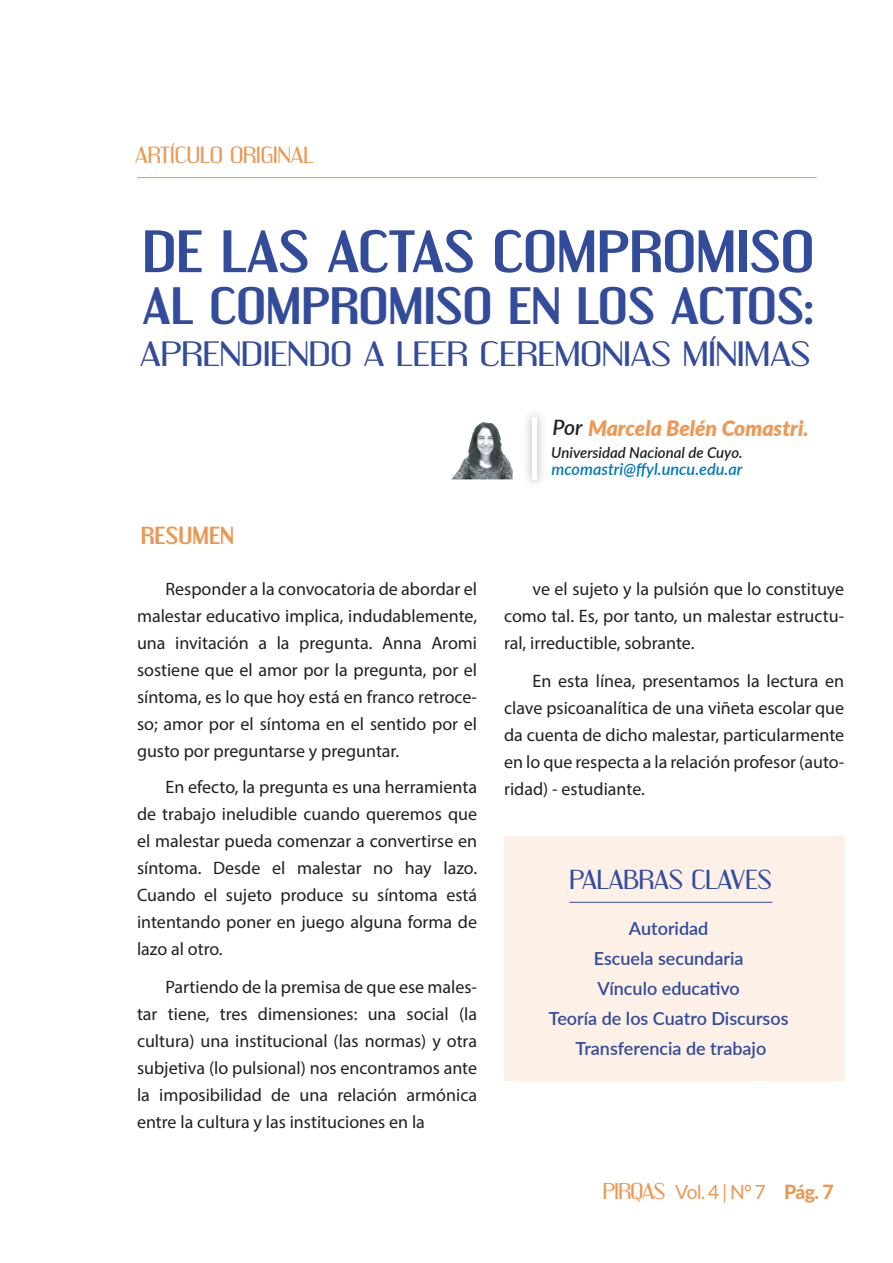
<style>
.page{position:relative;width:893px;height:1263px;background:#fff}
.page>*{position:absolute;margin:0;border:0;box-sizing:border-box;transform-origin:0 0}
.t1{font:700 50.85px "Engebrechtre Ex";color:#324b9b}
.t2{font:700 44.7px "Engebrechtre Ex";color:#324b9b}
.t3{font:30px "Engebrechtre Ex";color:#324b9b;scale:1.09 1}
.t4{font:23.4px "Engebrechtre Ex";color:#344ca0}
.t5{font:italic 900 21.15px "Lato";color:#e95}
.t6{font:700 21px "Engebrechtre Ex";color:#ec9854}
.t7{font:19.95px "Engebrechtre Ex";color:#ec9854}
.t8{font:19.5px "Lato";color:#ec9854}
.t9{font:18px/27px "Myriad Pro";color:#231f20;text-align:justify}
.t10{font:600 18px/30px "Lato";color:#324b9b;text-align:center}
.t11{font:italic 600 16.35px "Lato";color:#0079ba}
.t12{font:italic 600 15px "Lato";color:#231f20}
.s1{font-weight:600;color:#231f20}
.s2{font-family:"Engebrechtre Ex"}
.s3{font-weight:800}
</style>
<div class="page">
<hr style="left:137px;top:177px;width:680px;height:1px;background:#ec9854">
<div style="left:504px;top:836px;width:340px;height:244px;background:#fcf0e7"></div>
<hr style="left:569px;top:902px;width:203px;height:1px;background:#344ca0">
<img style="left:451px;top:422px;width:62px;height:57px">
<p class="t7" style="left:135px;top:143px;width:180px">ARTÍCULO ORIGINAL</p>
<h1 class="t1" style="left:142px;top:220px;width:673px">DE LAS ACTAS COMPROMISO</h1>
<h2 class="t2" style="left:143px;top:279px;width:673px">AL COMPROMISO EN LOS ACTOS:</h2>
<h3 class="t3" style="left:140px;top:336px;width:616px">APRENDIENDO A LEER CEREMONIAS MÍNIMAS</h3>
<p class="t6" style="left:141px;top:523px;width:94px">RESUMEN</p>
<p class="t9" style="left:137px;top:575px;width:342px;text-indent:28px">Responder a la convocatoria de abordar el malestar educativo implica, indudablemente, una invitación a la pregunta. Anna Aromi sostiene que el amor por la pregunta, por el síntoma, es lo que hoy está en franco retroce&shy;so; amor por el síntoma en el sentido por el gusto por preguntarse y preguntar.</p>
<p class="t9" style="left:137px;top:773px;width:342px;text-indent:28px">En efecto, la pregunta es una herramienta de trabajo ineludible cuando queremos que el malestar pueda comenzar a convertirse en síntoma. Desde el malestar no hay lazo.<br>Cuando el sujeto produce su síntoma está intentando poner en juego alguna forma de lazo al otro.</p>
<p class="t9" style="left:137px;top:973px;width:342px;text-indent:28px">Partiendo de la premisa de que ese males&shy;tar tiene, tres dimensiones: una social (la cultura) una institucional (las normas) y otra subjetiva (lo pulsional) nos encontramos ante la imposibilidad de una relación armónica entre la cultura y las instituciones en la</p>
<p class="t5" style="left:553px;top:412px;width:258px"><span class="s1">Por</span> Marcela Belén Comastri.</p>
<p class="t12" style="left:551px;top:442px;width:193px">Universidad Nacional de Cuyo.</p>
<p class="t11" style="left:551px;top:457px;width:192px">mcomastri@ffyl.uncu.edu.ar</p>
<p class="t9" style="left:504px;top:575px;width:342px;text-indent:28px">ve el sujeto y la pulsión que lo constituye como tal. Es, por tanto, un malestar estructu&shy;ral, irreductible, sobrante.</p>
<p class="t9" style="left:504px;top:667px;width:342px;text-indent:28px">En esta línea, presentamos la lectura en clave psicoanalítica de una viñeta escolar que da cuenta de dicho malestar, particularmente en lo que respecta a la relación profesor (auto&shy;ridad) - estudiante.</p>
<p class="t4" style="left:570px;top:865px;width:204px">PALABRAS CLAVES</p>
<p class="t10" style="left:549px;top:912px;width:241px">Autoridad<br>Escuela secundaria<br>Vínculo educativo<br>Teoría de los Cuatro Discursos<br>Transferencia de trabajo</p>
<p class="t8" style="left:603px;top:1181px;width:232px"><span class="s2">PIRQAS</span> Vol. 4 | N° 7 <span class="s3">Pág. 7</span></p>
</div>
